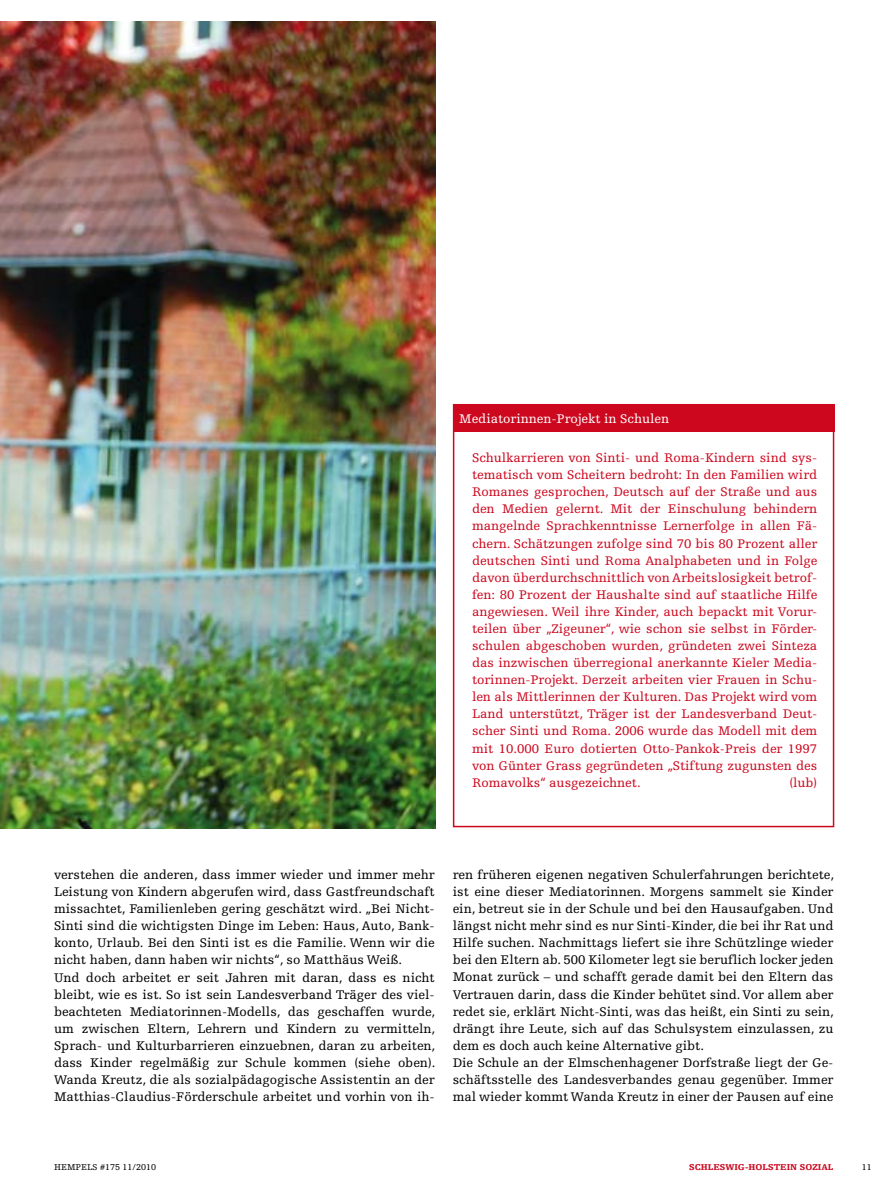
<style>
.page{position:relative;width:893px;height:1191px;background:#fff}
.page>*{position:absolute;margin:0;border:0;box-sizing:border-box;transform-origin:0 0}
.t1{font:13.2px/17.1px "Hempels Egyptienne";color:#000}
.t2{font:13.2px/17.1px "Hempels Egyptienne";color:#cd071e;text-align:justify}
.t3{font:13.2px "Hempels Egyptienne";color:#fff}
.t4{font:900 9px "Hempels Egyptienne";letter-spacing:.005em;color:#cd071e}
.t5{font:9px "Hempels Egyptienne";color:#000}
</style>
<div class="page">
<img style="left:0;top:21px;width:435px;height:807px">
<div style="left:453px;top:404px;width:381px;height:423px;border:2px solid #cd071e"></div>
<div style="left:453px;top:404px;width:381px;height:27px;background:#cd071e"></div>
<p class="t3" style="left:459px;top:411px;width:211px">Mediatorinnen-Projekt in Schulen</p>
<p class="t2" style="left:472px;top:449px;width:347px">Schulkarrieren von Sinti- und Roma-Kindern sind sys&shy;tematisch vom Scheitern bedroht: In den Familien wird Romanes gesprochen, Deutsch auf der Straße und aus den Medien gelernt. Mit der Einschulung behindern mangelnde Sprachkenntnisse Lernerfolge in allen Fä&shy;chern. Schätzungen zufolge sind 70 bis 80 Prozent aller deutschen Sinti und Roma Analphabeten und in Folge davon überdurchschnittlich von Arbeitslosigkeit betrof&shy;fen: 80 Prozent der Haushalte sind auf staatliche Hilfe angewiesen. Weil ihre Kinder, auch bepackt mit Vorur&shy;teilen über „Zigeuner“, wie schon sie selbst in Förder&shy;schulen abgeschoben wurden, gründeten zwei Sinteza das inzwischen überregional anerkannte Kieler Media&shy;torinnen-Projekt. Derzeit arbeiten vier Frauen in Schu&shy;len als Mittlerinnen der Kulturen. Das Projekt wird vom Land unterstützt, Träger ist der Landesverband Deut&shy;scher Sinti und Roma. 2006 wurde das Modell mit dem mit 10.000 Euro dotierten Otto-Pankok-Preis der 1997 von Günter Grass gegründeten „Stiftung zugunsten des Romavolks“ ausgezeichnet.</p>
<p class="t2" style="left:789px;top:774px;width:29px">(lub)</p>
<p class="t1" style="left:54px;top:866px;width:383px">verstehen die anderen, dass immer wieder und immer mehr Leistung von Kindern abgerufen wird, dass Gastfreundschaft missachtet, Familienleben gering geschätzt wird. „Bei Nicht-Sinti sind die wichtigsten Dinge im Leben: Haus, Auto, Bank&shy;konto, Urlaub. Bei den Sinti ist es die Familie. Wenn wir die nicht haben, dann haben wir nichts“, so Matthäus Weiß.<br>Und doch arbeitet er seit Jahren mit daran, dass es nicht bleibt, wie es ist. So ist sein Landesverband Träger des viel&shy;beachteten Mediatorinnen-Modells, das geschaffen wurde, um zwischen Eltern, Lehrern und Kindern zu vermitteln, Sprach- und Kulturbarrieren einzuebnen, daran zu arbeiten, dass Kinder regelmäßig zur Schule kommen (siehe oben).<br>Wanda Kreutz, die als sozialpädagogische Assistentin an der Matthias-Claudius-Förderschule arbeitet und vorhin von ih-</p>
<p class="t1" style="left:453px;top:866px;width:383px">ren früheren eigenen negativen Schulerfahrungen berichtete, ist eine dieser Mediatorinnen. Morgens sammelt sie Kinder ein, betreut sie in der Schule und bei den Hausaufgaben. Und längst nicht mehr sind es nur Sinti-Kinder, die bei ihr Rat und Hilfe suchen. Nachmittags liefert sie ihre Schützlinge wieder bei den Eltern ab. 500 Kilometer legt sie beruflich locker jeden Monat zurück – und schafft gerade damit bei den Eltern das Vertrauen darin, dass die Kinder behütet sind. Vor allem aber redet sie, erklärt Nicht-Sinti, was das heißt, ein Sinti zu sein, drängt ihre Leute, sich auf das Schulsystem einzulassen, zu dem es doch auch keine Alternative gibt.<br>Die Schule an der Elmschenhagener Dorfstraße liegt der Ge&shy;schäftsstelle des Landesverbandes genau gegenüber. Immer mal wieder kommt Wanda Kreutz in einer der Pausen auf eine</p>
<p class="t5" style="left:54px;top:1161px;width:104px">HEMPELS #175 11/2010</p>
<p class="t4" style="left:689px;top:1161px;width:146px">SCHLESWIG-HOLSTEIN SOZIAL</p>
<p class="t5" style="left:862px;top:1161px;width:12px">11</p>
</div>
